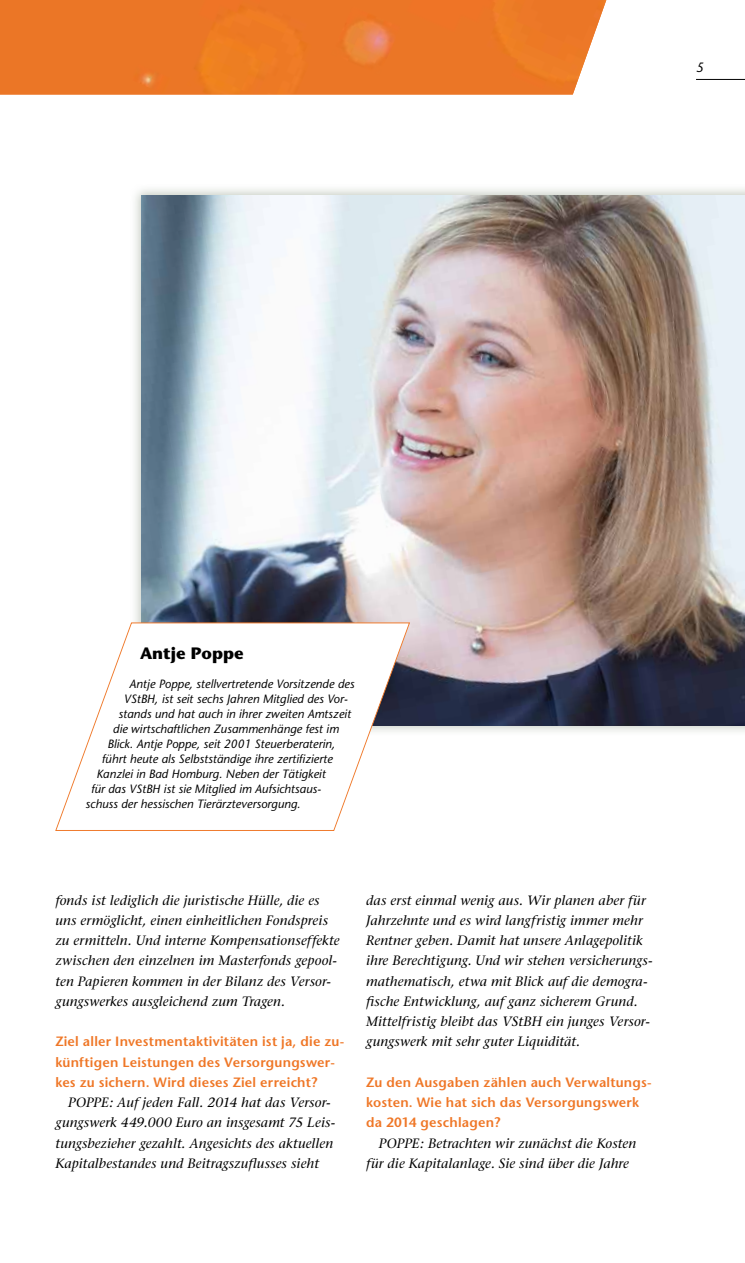
<style>
.page{position:relative;width:745px;height:1263px;background:#fff}
.page>*{position:absolute;margin:0;border:0;box-sizing:border-box;transform-origin:0 0}
.t1{font:700 16.5px "Stone Sans";color:#000}
.t2{font:italic 13.5px/20.2px "Stone Serif";letter-spacing:.005em;color:#000}
.t3{font:600 13.5px/20.2px "Stone Sans";letter-spacing:.015em;color:#ef7727}
.t4{font:italic 13.5px "Stone Sans";color:#000}
.t5{font:italic 12px "Stone Sans";color:#000}
</style>
<div class="page">
<img style="left:0;top:0;width:606px;height:94px">
<svg style="left:135px;top:189px;width:609px;height:543px"></svg>
<img style="left:142px;top:196px;width:602px;height:529px">
<svg style="left:55px;top:622px;width:355px;height:209px"></svg>
<hr style="left:695px;top:79px;width:49px;height:1px;background:#000">
<p class="t4" style="left:695px;top:59px;width:9px">5</p>
<p class="t1" style="left:140px;top:643px;width:105px">Antje Poppe</p>
<p class="t5" style="left:129px;top:677px;width:226px">Antje Poppe, stellvertretende Vorsitzende des</p>
<p class="t5" style="left:124px;top:692px;width:225px">VStBH, ist seit sechs Jahren Mitglied des Vor-</p>
<p class="t5" style="left:118px;top:707px;width:234px">stands und hat auch in ihrer zweiten Amtszeit</p>
<p class="t5" style="left:113px;top:722px;width:227px">die wirtschaftlichen Zusammenhänge fest im</p>
<p class="t5" style="left:107px;top:737px;width:229px">Blick. Antje Poppe, seit 2001 Steuerberaterin,</p>
<p class="t5" style="left:102px;top:752px;width:232px">führt heute als Selbstständige ihre zertifizierte</p>
<p class="t5" style="left:96px;top:767px;width:230px">Kanzlei in Bad Homburg. Neben der Tätigkeit</p>
<p class="t5" style="left:91px;top:782px;width:231px">für das VStBH ist sie Mitglied im Aufsichtsaus-</p>
<p class="t5" style="left:85px;top:797px;width:216px">schuss der hessischen Tierärzteversorgung.</p>
<p class="t2" style="left:55px;top:890px;width:285px">fonds ist lediglich die juristische Hülle, die es uns ermöglicht, einen einheitlichen Fondspreis zu ermitteln. Und interne Kompensationseffekte zwischen den einzelnen im Masterfonds gepool&shy;ten Papieren kommen in der Bilanz des Versor&shy;gungswerkes ausgleichend zum Tragen.</p>
<p class="t3" style="left:55px;top:1031px;width:290px">Ziel aller Investmentaktivitäten ist ja, die zu&shy;künftigen Leistungen des Versorgungswer&shy;kes zu sichern. Wird dieses Ziel erreicht?</p>
<p class="t2" style="left:55px;top:1092px;width:281px;text-indent:13px">POPPE: Auf jeden Fall. 2014 hat das Versor&shy;gungswerk 449.000 Euro an insgesamt 75 Leis&shy;tungsbezieher gezahlt. Angesichts des aktuellen Kapitalbestandes und Beitragszuflusses sieht</p>
<p class="t2" style="left:366px;top:890px;width:288px">das erst einmal wenig aus. Wir planen aber für Jahrzehnte und es wird langfristig immer mehr Rentner geben. Damit hat unsere Anlagepolitik ihre Berechtigung. Und wir stehen versicherungs&shy;mathematisch, etwa mit Blick auf die demogra&shy;fische Entwicklung, auf ganz sicherem Grund.<br>Mittelfristig bleibt das VStBH ein junges Versor&shy;gungswerk mit sehr guter Liquidität.</p>
<p class="t3" style="left:366px;top:1072px;width:287px">Zu den Ausgaben zählen auch Verwaltungs&shy;kosten. Wie hat sich das Versorgungswerk da 2014 geschlagen?</p>
<p class="t2" style="left:366px;top:1133px;width:271px;text-indent:13px">POPPE: Betrachten wir zunächst die Kosten für die Kapitalanlage. Sie sind über die Jahre</p>
</div>
